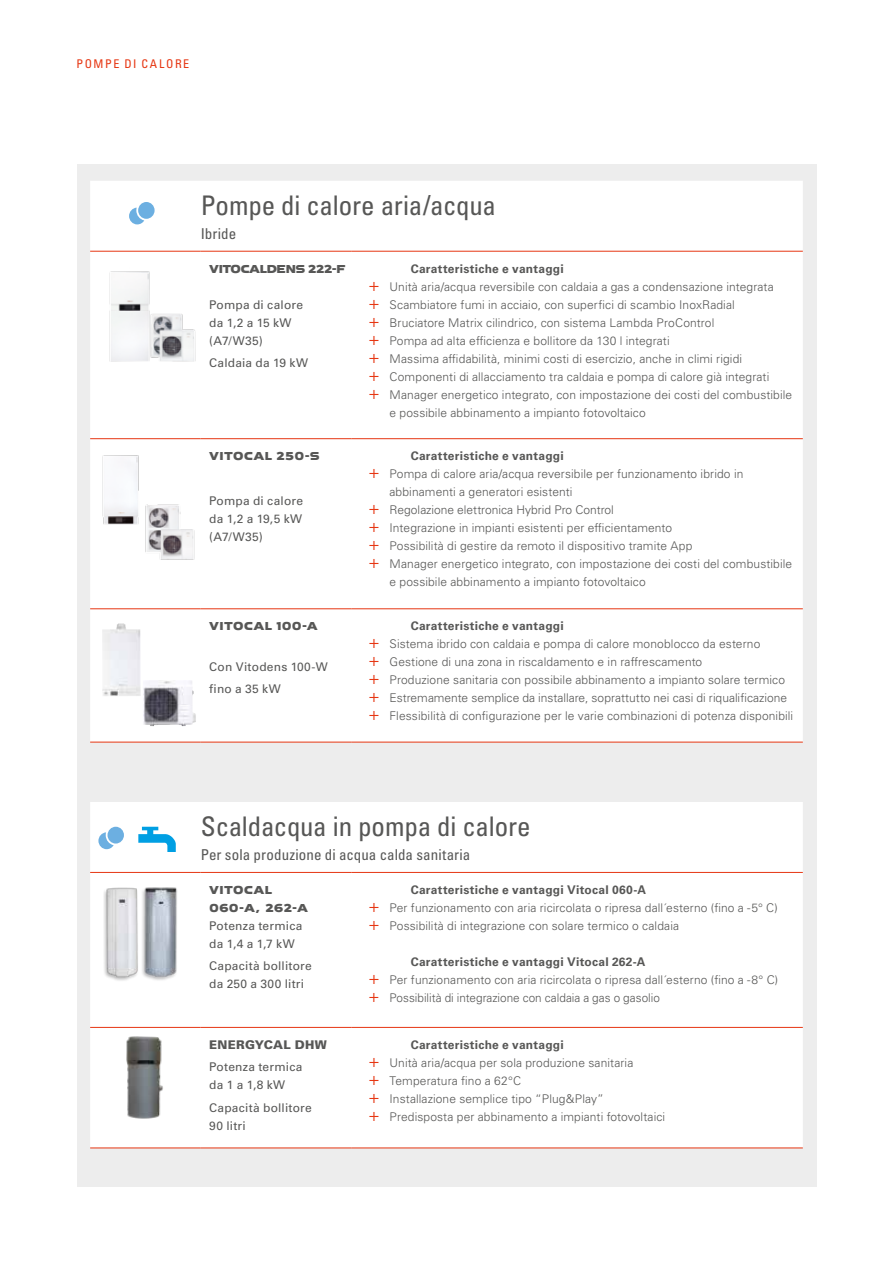
<style>
.page{position:relative;width:893px;height:1263px;background:#fff}
.page>*{position:absolute;margin:0;border:0;box-sizing:border-box;transform-origin:0 0}
.t1{font:condensed 27px "Univers LTCYR 57";letter-spacing:-.01em;color:#575756}
.t2{font:condensed 15px "Univers LTCYR 57";letter-spacing:.005em;color:#575756}
.t3{font:300 12px/18px "Univers LTCYR 45";letter-spacing:.01em;color:#575756}
.t4{font:12px/18px "Univers LT Std";letter-spacing:.015em;color:#575756}
.t5{font:700 12px "Univers LTCYR 65";letter-spacing:.02em;color:#575756}
.t6{font:12px/18px "VIESSMANN Normal";color:#575756}
.t7{font:12px "VIESSMANN Normal";letter-spacing:-.065em;color:#575756}
.t8{font:condensed 12px "Univers LTCYR 57";letter-spacing:.135em;color:#e63612}
.t9{font:900 12px "Univers LTCYR 75";letter-spacing:.02em;color:#575756}
.s1{font-size:18px;color:#e63612}
</style>
<div class="page">
<div style="left:77px;top:164px;width:739px;height:1022px;background:#ededed"></div>
<div style="left:90px;top:802px;width:713px;height:346px;background:#fff"></div>
<hr style="left:90px;top:872px;width:111px;height:1px;background:#e63612">
<hr style="left:201px;top:872px;width:150px;height:1px;background:#e63612">
<hr style="left:351px;top:872px;width:452px;height:1px;background:#e63612">
<hr style="left:90px;top:1027px;width:111px;height:1px;background:#e63612">
<hr style="left:201px;top:1027px;width:150px;height:1px;background:#e63612">
<hr style="left:351px;top:1027px;width:452px;height:1px;background:#e63612">
<hr style="left:90px;top:1148px;width:111px;height:1px;background:#e63612">
<hr style="left:201px;top:1148px;width:150px;height:1px;background:#e63612">
<hr style="left:351px;top:1148px;width:452px;height:1px;background:#e63612">
<svg style="left:138px;top:827px;width:38px;height:25px"></svg>
<img style="left:103px;top:883px;width:82px;height:105px">
<div style="left:90px;top:181px;width:713px;height:561px;background:#fff"></div>
<hr style="left:90px;top:251px;width:111px;height:1px;background:#e63612">
<hr style="left:201px;top:251px;width:150px;height:1px;background:#e63612">
<hr style="left:351px;top:251px;width:452px;height:1px;background:#e63612">
<hr style="left:90px;top:438px;width:111px;height:1px;background:#e63612">
<hr style="left:201px;top:438px;width:150px;height:1px;background:#e63612">
<hr style="left:351px;top:438px;width:452px;height:1px;background:#e63612">
<hr style="left:90px;top:608px;width:111px;height:1px;background:#e63612">
<hr style="left:201px;top:608px;width:150px;height:1px;background:#e63612">
<hr style="left:351px;top:608px;width:452px;height:1px;background:#e63612">
<hr style="left:90px;top:742px;width:111px;height:1px;background:#e63612">
<hr style="left:201px;top:742px;width:150px;height:1px;background:#e63612">
<hr style="left:351px;top:742px;width:452px;height:1px;background:#e63612">
<img style="left:103px;top:264px;width:100px;height:110px">
<img style="left:114px;top:1034px;width:56px;height:88px">
<img style="left:143px;top:680px;width:53px;height:46px">
<img style="left:97px;top:451px;width:45px;height:74px">
<img style="left:140px;top:497px;width:59px;height:64px">
<img style="left:102px;top:623px;width:39px;height:73px">
<svg style="left:129px;top:202px;width:26px;height:22px"></svg>
<svg style="left:98px;top:827px;width:26px;height:22px"></svg>
<p class="t8" style="left:77px;top:56px;width:114px">POMPE DI CALORE</p>
<h1 class="t1" style="left:201px;top:188px;width:297px">Pompe di calore aria/acqua</h1>
<p class="t2" style="left:201px;top:224px;width:37px">Ibride</p>
<p class="t7" style="left:209px;top:260px;width:138px">VITOCALDENS 222-F</p>
<p class="t4" style="left:209px;top:295px;width:95px">Pompa di calore da 1,2 a 15 kW (A7/W35)</p>
<p class="t4" style="left:209px;top:354px;width:100px">Caldaia da 19 kW</p>
<p class="t5" style="left:411px;top:260px;width:154px">Caratteristiche e vantaggi</p>
<p class="t3" style="left:368px;top:277px;width:407px"><span class="s1">+</span> Unità aria/acqua reversibile con caldaia a gas a condensazione integrata</p>
<p class="t3" style="left:368px;top:295px;width:368px"><span class="s1">+</span> Scambiatore fumi in acciaio, con superfici di scambio InoxRadial</p>
<p class="t3" style="left:368px;top:313px;width:348px"><span class="s1">+</span> Bruciatore Matrix cilindrico, con sistema Lambda ProControl</p>
<p class="t3" style="left:368px;top:331px;width:303px"><span class="s1">+</span> Pompa ad alta efficienza e bollitore da 130 l integrati</p>
<p class="t3" style="left:368px;top:349px;width:375px"><span class="s1">+</span> Massima affidabilità, minimi costi di esercizio, anche in climi rigidi</p>
<p class="t3" style="left:368px;top:367px;width:403px"><span class="s1">+</span> Componenti di allacciamento tra caldaia e pompa di calore già integrati</p>
<p class="t3" style="left:368px;top:385px;width:425px"><span class="s1">+</span> Manager energetico integrato, con impostazione dei costi del combustibile</p>
<p class="t3" style="left:389px;top:403px;width:258px">e possibile abbinamento a impianto fotovoltaico</p>
<p class="t6" style="left:209px;top:447px;width:112px">VITOCAL 250-S</p>
<p class="t4" style="left:209px;top:492px;width:95px;text-align:justify">Pompa di calore da 1,2 a 19,5 kW (A7/W35)</p>
<p class="t6" style="left:209px;top:617px;width:110px">VITOCAL 100-A</p>
<p class="t4" style="left:209px;top:655px;width:120px;line-height:22.5px">Con Vitodens 100-W fino a 35 kW</p>
<p class="t5" style="left:411px;top:447px;width:154px">Caratteristiche e vantaggi</p>
<p class="t3" style="left:368px;top:465px;width:377px"><span class="s1">+</span> Pompa di calore aria/acqua reversibile per funzionamento ibrido in</p>
<p class="t3" style="left:389px;top:483px;width:184px">abbinamenti a generatori esistenti</p>
<p class="t3" style="left:368px;top:501px;width:247px"><span class="s1">+</span> Regolazione elettronica Hybrid Pro Control</p>
<p class="t3" style="left:368px;top:519px;width:305px"><span class="s1">+</span> Integrazione in impianti esistenti per efficientamento</p>
<p class="t3" style="left:368px;top:537px;width:326px"><span class="s1">+</span> Possibilità di gestire da remoto il dispositivo tramite App</p>
<p class="t3" style="left:368px;top:555px;width:425px"><span class="s1">+</span> Manager energetico integrato, con impostazione dei costi del combustibile</p>
<p class="t3" style="left:389px;top:573px;width:258px">e possibile abbinamento a impianto fotovoltaico</p>
<p class="t5" style="left:411px;top:617px;width:154px">Caratteristiche e vantaggi</p>
<p class="t3" style="left:368px;top:635px;width:426px"><span class="s1">+</span> Sistema ibrido con caldaia e pompa di calore monoblocco da esterno<br><span class="s1">+</span> Gestione di una zona in riscaldamento e in raffrescamento<br><span class="s1">+</span> Produzione sanitaria con possibile abbinamento a impianto solare termico <span class="s1">+</span> Estremamente semplice da installare, soprattutto nei casi di riqualificazione <span class="s1">+</span> Flessibilità di configurazione per le varie combinazioni di potenza disponibili</p>
<h1 class="t1" style="left:201px;top:809px;width:331px">Scaldacqua in pompa di calore</h1>
<p class="t2" style="left:201px;top:845px;width:271px">Per sola produzione di acqua calda sanitaria</p>
<p class="t6" style="left:209px;top:881px;width:100px">VITOCAL<br>060-A, 262-A</p>
<p class="t4" style="left:209px;top:917px;width:95px">Potenza termica da 1,4 a 1,7 kW</p>
<p class="t4" style="left:209px;top:957px;width:104px">Capacità bollitore da 250 a 300 litri</p>
<p class="t5" style="left:411px;top:881px;width:237px">Caratteristiche e vantaggi Vitocal 060-A</p>
<p class="t3" style="left:368px;top:898px;width:411px"><span class="s1">+</span> Per funzionamento con aria ricircolata o ripresa dall´esterno (fino a -5° C) <span class="s1">+</span> Possibilità di integrazione con solare termico o caldaia</p>
<p class="t5" style="left:411px;top:953px;width:236px">Caratteristiche e vantaggi Vitocal 262-A</p>
<p class="t3" style="left:368px;top:970px;width:411px"><span class="s1">+</span> Per funzionamento con aria ricircolata o ripresa dall´esterno (fino a -8° C) <span class="s1">+</span> Possibilità di integrazione con caldaia a gas o gasolio</p>
<p class="t9" style="left:209px;top:1036px;width:119px">ENERGYCAL DHW</p>
<p class="t4" style="left:209px;top:1058px;width:95px">Potenza termica da 1 a 1,8 kW</p>
<p class="t4" style="left:209px;top:1099px;width:104px">Capacità bollitore<br>90 litri</p>
<p class="t5" style="left:411px;top:1036px;width:154px">Caratteristiche e vantaggi</p>
<p class="t3" style="left:368px;top:1053px;width:299px"><span class="s1">+</span> Unità aria/acqua per sola produzione sanitaria<br><span class="s1">+</span> Temperatura fino a 62°C<br><span class="s1">+</span> Installazione semplice tipo “Plug&amp;Play”<br><span class="s1">+</span> Predisposta per abbinamento a impianti fotovoltaici</p>
</div>
